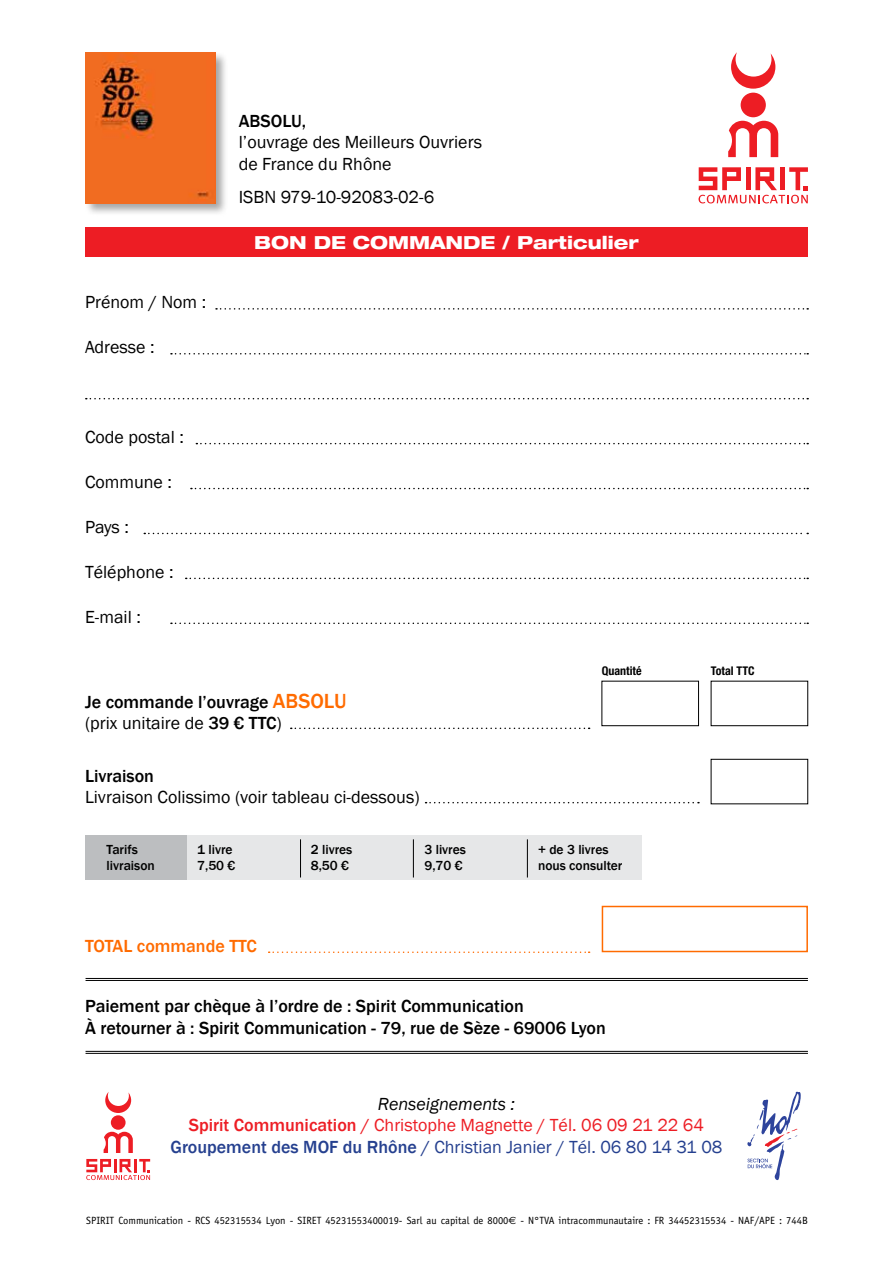
<style>
.page{position:relative;width:893px;height:1263px;background:#fff}
.page>*{position:absolute;margin:0;border:0;box-sizing:border-box;transform-origin:0 0}
.t1{font:18px/21.6px "Franklin Gothic";color:#000}
.t2{font:500 18px/21.6px "Franklin Gothic";color:#000}
.t3{font:18px/21.6px "Franklin Gothic";color:#ed1d24;text-align:center}
.t4{font:800 expanded 18px "Helvetica Neue";color:#fff}
.t5{font:500 18px "Franklin Gothic";color:#ff6b00}
.t6{font:500 13.5px/16.2px "Franklin Gothic";color:#000}
.t7{font:700 condensed 12px "Helvetica Neue";color:#000}
.t8{font:10.5px "Officina Sans";color:#000}
.s1{font-size:21px;color:#ff6b00}
.s2{font-weight:400}
.s3{font-style:italic;color:#000}
.s4{font-weight:500}
.s5{font-weight:500;color:#25408f}
.s6{color:#25408f}
.s7{font-family:"Euro Sans"}
</style>
<div class="page">
<svg style="left:731px;top:52px;width:44px;height:37px"></svg>
<svg style="left:728px;top:121px;width:50px;height:36px"></svg>
<div style="left:741px;top:93px;width:25px;height:24px;background:#ed1d24;border-radius:50%"></div>
<svg style="left:698px;top:167px;width:110px;height:36px"></svg>
<div style="left:85px;top:227px;width:723px;height:30px;background:#ed1d24"></div>
<svg style="left:171px;top:622px;width:637px;height:2px"></svg>
<svg style="left:186px;top:578px;width:622px;height:1px"></svg>
<svg style="left:144px;top:533px;width:664px;height:1px"></svg>
<svg style="left:191px;top:488px;width:617px;height:1px"></svg>
<svg style="left:196px;top:443px;width:612px;height:1px"></svg>
<svg style="left:86px;top:398px;width:722px;height:1px"></svg>
<svg style="left:171px;top:353px;width:637px;height:1px"></svg>
<svg style="left:216px;top:308px;width:592px;height:2px"></svg>
<div style="left:602px;top:681px;width:97px;height:45px;border:1px solid #000"></div>
<div style="left:602px;top:906px;width:206px;height:46px;border:2px solid #ff6b00"></div>
<svg style="left:291px;top:727px;width:299px;height:2px"></svg>
<svg style="left:426px;top:802px;width:273px;height:1px"></svg>
<svg style="left:269px;top:951px;width:321px;height:2px"></svg>
<div style="left:711px;top:681px;width:97px;height:45px;border:1px solid #000"></div>
<div style="left:711px;top:759px;width:97px;height:45px;border:1px solid #000"></div>
<div style="left:85px;top:835px;width:557px;height:45px;background:#e6e7e8"></div>
<div style="left:85px;top:835px;width:102px;height:45px;background:#bcbec0"></div>
<hr style="left:300px;top:839px;width:1px;height:38px;background:#000">
<hr style="left:413px;top:839px;width:1px;height:38px;background:#000">
<hr style="left:527px;top:839px;width:1px;height:38px;background:#000">
<hr style="left:86px;top:1051px;width:722px;height:1px;background:#000">
<hr style="left:86px;top:1053px;width:722px;height:1px;background:#000">
<hr style="left:86px;top:978px;width:722px;height:1px;background:#000">
<hr style="left:86px;top:980px;width:722px;height:1px;background:#000">
<svg style="left:105px;top:1092px;width:26px;height:21px"></svg>
<svg style="left:104px;top:1132px;width:29px;height:21px"></svg>
<div style="left:111px;top:1115px;width:15px;height:15px;background:#ed1d24;border-radius:50%"></div>
<svg style="left:86px;top:1159px;width:64px;height:21px"></svg>
<svg style="left:747px;top:1092px;width:54px;height:88px"></svg>
<div style="left:85px;top:51px;width:143px;height:166px;background:#000;opacity:.35"></div>
<img style="left:86px;top:52px;width:129px;height:151px">
<p class="t2" style="left:239px;top:110px;width:12px">Absolu</p>
<p class="t2" style="left:302px;top:110px;width:6px">,</p>
<p class="t1" style="left:239px;top:132px;width:245px">l’ouvrage des Meilleurs Ouvriers de France du Rhône</p>
<p class="t1" style="left:239px;top:187px;width:197px">ISBN 979-10-92083-02-6</p>
<p class="t1" style="left:85px;top:292px;width:123px">Prénom / Nom :</p>
<p class="t1" style="left:85px;top:337px;width:71px">Adresse :</p>
<p class="t1" style="left:85px;top:427px;width:100px">Code postal :</p>
<p class="t1" style="left:85px;top:472px;width:88px">Commune :</p>
<p class="t1" style="left:85px;top:517px;width:45px">Pays :</p>
<p class="t1" style="left:85px;top:562px;width:90px">Téléphone :</p>
<p class="t1" style="left:85px;top:607px;width:57px">E-mail :</p>
<p class="t4" style="left:254px;top:231px;width:386px">BON DE COMMANDE / Particulier</p>
<p class="t7" style="left:602px;top:663px;width:41px">Quantité</p>
<p class="t7" style="left:711px;top:663px;width:45px">Total TTC</p>
<p class="t2" style="left:85px;top:691px;width:201px">Je commande l’ouvrage <span class="s1">Absolu </span><span class="s2">(prix unitaire de</span> 39 € TTC<span class="s2">)</span></p>
<p class="t2" style="left:85px;top:765px;width:70px">Livraison</p>
<p class="t1" style="left:85px;top:787px;width:336px">Livraison Colissimo (voir tableau ci-dessous)</p>
<p class="t6" style="left:107px;top:841px;width:50px">Tarifs livraison</p>
<p class="t6" style="left:197px;top:841px;width:40px">1 livre<br>7,50 €</p>
<p class="t6" style="left:311px;top:841px;width:43px">2 livres<br>8,50 €</p>
<p class="t6" style="left:424px;top:841px;width:43px">3 livres<br>9,70 €</p>
<p class="t6" style="left:538px;top:841px;width:86px">+ de 3 livres nous consulter</p>
<p class="t5" style="left:85px;top:935px;width:173px">Total commande TTC</p>
<p class="t2" style="left:85px;top:996px;width:522px">Paiement par chèque à l’ordre de : Spirit Communication<br>À retourner à : Spirit Communication - 79, rue de Sèze - 69006 Lyon</p>
<p class="t3" style="left:171px;top:1093px;width:553px"><span class="s3">Renseignements :<br></span><span class="s4">Spirit Communication /</span> Christophe Magnette / Tél. 06 09 21 22 64<br><span class="s5">Groupement des MOF du Rhône /</span> <span class="s6">Christian Janier / Tél. 06 80 14 31 08</span></p>
<p class="t8" style="left:86px;top:1215px;width:723px">SPIRIT Communication - RCS 452315534 Lyon - SIRET 45231553400019- Sarl au capital de 8000<span class="s7">€</span> - N°TVA intracommunautaire : FR 34452315534 - NAF/APE : 744B</p>
</div>
